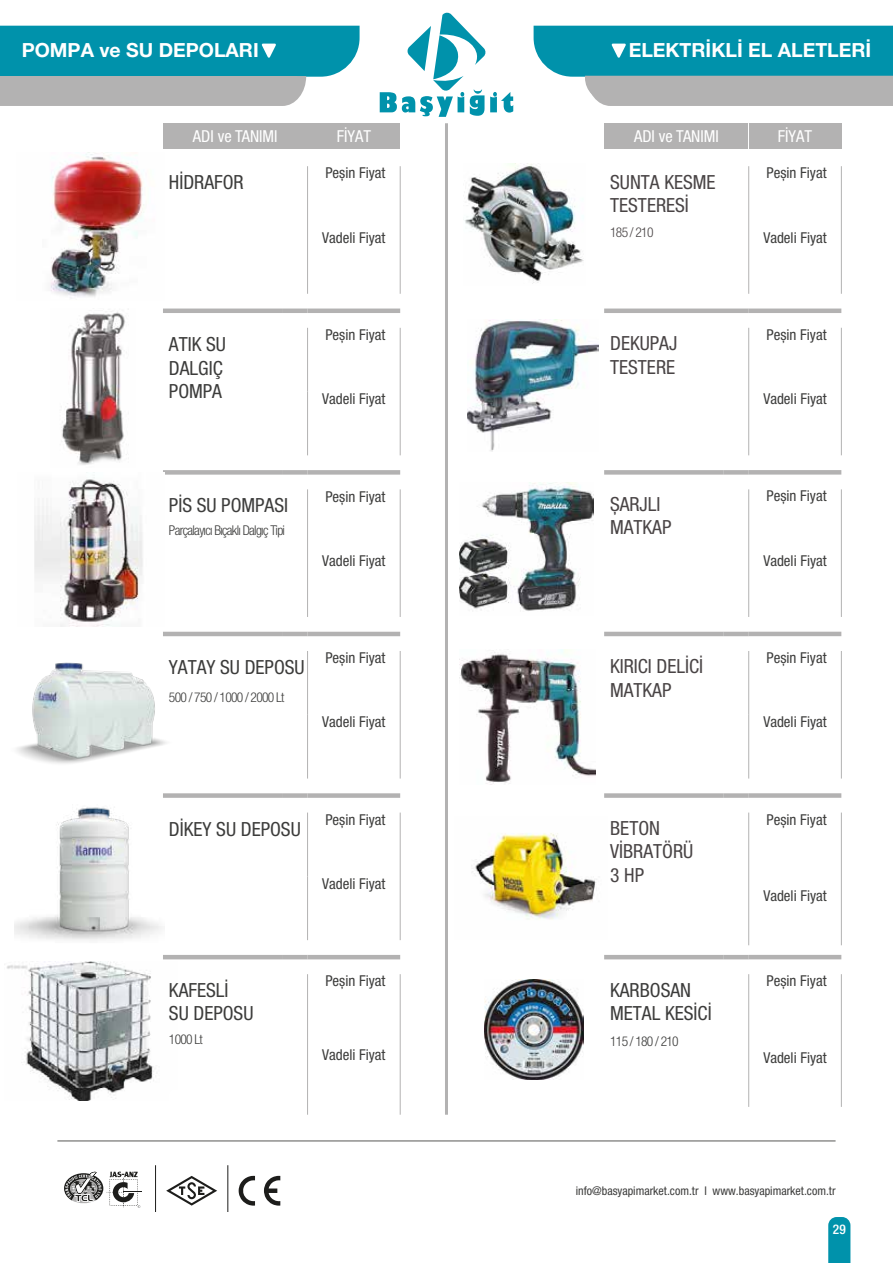
<style>
.page{position:relative;width:893px;height:1263px;background:#fff}
.page>*{position:absolute;margin:0;border:0;box-sizing:border-box;transform-origin:0 0}
.t1{font:condensed 19.5px/23.4px "Helvetica Neue LT Pro";color:#3c3c3b}
.t2{font:condensed 19.5px/23.4px "Helvetica Neue LT Pro";color:#494445}
.t3{font:700 19.5px "Helvetica Neue LT Pro";color:#fff}
.t4{font:condensed 16.5px "Helvetica Neue LT Pro";color:#fff}
.t5{font:condensed 15px "Helvetica Neue LT Pro";color:#3c3c3b}
.t6{font:300 condensed 13.5px "Helvetica Neue LT Pro";letter-spacing:-.055em;color:#3c3c3b}
.t7{font:300 condensed 13.5px "Helvetica Neue LT Pro";letter-spacing:-.055em;color:#494445}
.t8{font:500 condensed 13.35px "Helvetica Neue LT Pro";color:#fff}
.t9{font:condensed 12px "Helvetica Neue LT Pro";color:#3c3c3b}
</style>
<div class="page">
<img style="left:7px;top:961px;width:147px;height:139px">
<hr style="left:57px;top:1140px;width:779px;height:1px;background:#575756">
<hr style="left:445px;top:123px;width:3px;height:992px;background:#b3b2b2">
<hr style="left:307px;top:166px;width:1px;height:64px;background:#b3b2b2">
<hr style="left:307px;top:230px;width:1px;height:64px;background:#b3b2b2">
<hr style="left:307px;top:328px;width:1px;height:64px;background:#b3b2b2">
<hr style="left:307px;top:392px;width:1px;height:63px;background:#b3b2b2">
<hr style="left:307px;top:489px;width:1px;height:128px;background:#b3b2b2">
<div style="left:163px;top:308px;width:119px;height:5px;background:#b3b2b2"></div>
<div style="left:282px;top:308px;width:26px;height:5px;background:#b3b2b2"></div>
<div style="left:163px;top:470px;width:119px;height:5px;background:#b3b2b2"></div>
<div style="left:282px;top:470px;width:26px;height:5px;background:#b3b2b2"></div>
<div style="left:163px;top:793px;width:119px;height:5px;background:#b3b2b2"></div>
<hr style="left:163px;top:955px;width:119px;height:4px;background:#b3b2b2">
<hr style="left:282px;top:955px;width:26px;height:4px;background:#b3b2b2">
<hr style="left:307px;top:812px;width:1px;height:64px;background:#b3b2b2">
<hr style="left:307px;top:876px;width:1px;height:64px;background:#b3b2b2">
<hr style="left:307px;top:974px;width:1px;height:64px;background:#b3b2b2">
<hr style="left:307px;top:1038px;width:1px;height:77px;background:#b3b2b2">
<hr style="left:307px;top:651px;width:1px;height:64px;background:#b3b2b2">
<hr style="left:307px;top:715px;width:1px;height:63px;background:#b3b2b2">
<hr style="left:163px;top:632px;width:119px;height:4px;background:#b3b2b2">
<hr style="left:282px;top:632px;width:26px;height:4px;background:#b3b2b2">
<div style="left:282px;top:793px;width:26px;height:5px;background:#b3b2b2"></div>
<hr style="left:400px;top:166px;width:1px;height:128px;background:#b3b2b2">
<div style="left:308px;top:308px;width:92px;height:5px;background:#b3b2b2"></div>
<hr style="left:748px;top:166px;width:1px;height:64px;background:#b3b2b2">
<hr style="left:748px;top:230px;width:1px;height:64px;background:#b3b2b2">
<div style="left:604px;top:308px;width:145px;height:5px;background:#b3b2b2"></div>
<hr style="left:841px;top:166px;width:1px;height:128px;background:#b3b2b2">
<div style="left:749px;top:308px;width:92px;height:5px;background:#b3b2b2"></div>
<hr style="left:400px;top:328px;width:1px;height:127px;background:#b3b2b2">
<div style="left:308px;top:470px;width:92px;height:5px;background:#b3b2b2"></div>
<hr style="left:400px;top:489px;width:1px;height:128px;background:#b3b2b2">
<hr style="left:308px;top:632px;width:92px;height:4px;background:#b3b2b2">
<hr style="left:400px;top:651px;width:1px;height:127px;background:#b3b2b2">
<div style="left:308px;top:793px;width:92px;height:5px;background:#b3b2b2"></div>
<hr style="left:400px;top:812px;width:1px;height:128px;background:#b3b2b2">
<hr style="left:308px;top:955px;width:92px;height:4px;background:#b3b2b2">
<hr style="left:400px;top:974px;width:1px;height:141px;background:#b3b2b2">
<div style="left:163px;top:123px;width:145px;height:26px;background:#b3b2b2"></div>
<div style="left:308px;top:123px;width:92px;height:26px;background:#b3b2b2"></div>
<div style="left:604px;top:123px;width:145px;height:26px;background:#b3b2b2"></div>
<svg style="left:748px;top:123px;width:1px;height:26px"></svg>
<div style="left:749px;top:123px;width:92px;height:26px;background:#b3b2b2"></div>
<hr style="left:748px;top:328px;width:1px;height:127px;background:#b3b2b2">
<hr style="left:748px;top:489px;width:1px;height:128px;background:#b3b2b2">
<hr style="left:748px;top:812px;width:1px;height:133px;background:#b3b2b2">
<div style="left:604px;top:470px;width:119px;height:5px;background:#b3b2b2"></div>
<div style="left:723px;top:470px;width:26px;height:5px;background:#b3b2b2"></div>
<hr style="left:604px;top:632px;width:119px;height:4px;background:#b3b2b2">
<hr style="left:723px;top:632px;width:26px;height:4px;background:#b3b2b2">
<hr style="left:748px;top:651px;width:1px;height:64px;background:#b3b2b2">
<hr style="left:748px;top:715px;width:1px;height:63px;background:#b3b2b2">
<hr style="left:841px;top:328px;width:1px;height:127px;background:#b3b2b2">
<hr style="left:841px;top:489px;width:1px;height:128px;background:#b3b2b2">
<hr style="left:841px;top:651px;width:1px;height:127px;background:#b3b2b2">
<hr style="left:841px;top:812px;width:1px;height:133px;background:#b3b2b2">
<hr style="left:841px;top:974px;width:1px;height:133px;background:#b3b2b2">
<div style="left:749px;top:470px;width:92px;height:5px;background:#b3b2b2"></div>
<hr style="left:749px;top:632px;width:92px;height:4px;background:#b3b2b2">
<div style="left:604px;top:793px;width:119px;height:5px;background:#b3b2b2"></div>
<div style="left:723px;top:793px;width:26px;height:5px;background:#b3b2b2"></div>
<div style="left:749px;top:793px;width:92px;height:5px;background:#b3b2b2"></div>
<hr style="left:604px;top:955px;width:119px;height:4px;background:#b3b2b2">
<hr style="left:723px;top:955px;width:26px;height:4px;background:#b3b2b2">
<hr style="left:749px;top:955px;width:92px;height:4px;background:#b3b2b2">
<hr style="left:748px;top:974px;width:1px;height:133px;background:#b3b2b2">
<img style="left:61px;top:311px;width:66px;height:154px">
<svg style="left:380px;top:12px;width:133px;height:105px"></svg>
<hr style="left:155px;top:1165px;width:1px;height:47px;background:#1d1d1b">
<hr style="left:227px;top:1165px;width:1px;height:47px;background:#1d1d1b">
<svg style="left:64px;top:1171px;width:78px;height:37px"></svg>
<svg style="left:166px;top:1176px;width:51px;height:29px"></svg>
<svg style="left:239px;top:1176px;width:16px;height:29px"></svg>
<svg style="left:264px;top:1176px;width:16px;height:29px"></svg>
<svg style="left:0;top:26px;width:360px;height:80px;background:#4ba4b3"></svg>
<svg style="left:534px;top:26px;width:359px;height:80px;background:#4ba4b3"></svg>
<img style="left:50px;top:152px;width:94px;height:146px">
<img style="left:34px;top:472px;width:131px;height:155px">
<img style="left:465px;top:164px;width:119px;height:120px">
<img style="left:467px;top:320px;width:132px;height:131px">
<img style="left:460px;top:482px;width:133px;height:129px">
<img style="left:460px;top:649px;width:135px;height:136px">
<img style="left:472px;top:833px;width:125px;height:87px">
<svg style="left:828px;top:1217px;width:22px;height:46px"></svg>
<img style="left:15px;top:807px;width:147px;height:134px">
<img style="left:484px;top:979px;width:100px;height:100px">
<img style="left:17px;top:662px;width:150px;height:102px">
<h1 class="t3" style="left:22px;top:38px;width:238px">POMPA ve SU DEPOLARI</h1>
<h1 class="t3" style="left:629px;top:38px;width:244px">ELEKTRİKLİ EL ALETLERİ</h1>
<p class="t4" style="left:193px;top:127px;width:86px">ADI ve TANIMI</p>
<p class="t4" style="left:337px;top:127px;width:36px">FİYAT</p>
<p class="t4" style="left:634px;top:127px;width:86px">ADI ve TANIMI</p>
<p class="t4" style="left:778px;top:127px;width:36px">FİYAT</p>
<h1 class="t1" style="left:169px;top:170px;width:76px">HİDRAFOR</h1>
<p class="t5" style="left:325px;top:164px;width:61px">Peșin Fiyat</p>
<p class="t5" style="left:322px;top:229px;width:65px">Vadeli Fiyat</p>
<h1 class="t2" style="left:610px;top:170px;width:107px">SUNTA KESME<br>TESTERESİ</h1>
<p class="t7" style="left:610px;top:224px;width:45px">185 / 210</p>
<p class="t5" style="left:767px;top:164px;width:61px">Peșin Fiyat</p>
<p class="t5" style="left:763px;top:229px;width:65px">Vadeli Fiyat</p>
<h1 class="t1" style="left:169px;top:332px;width:59px">ATIK SU<br>DALGIÇ<br>POMPA</h1>
<p class="t5" style="left:325px;top:326px;width:61px">Peșin Fiyat</p>
<p class="t5" style="left:322px;top:390px;width:65px">Vadeli Fiyat</p>
<h1 class="t2" style="left:610px;top:331px;width:69px">DEKUPAJ<br>TESTERE</h1>
<p class="t5" style="left:767px;top:326px;width:61px">Peșin Fiyat</p>
<p class="t5" style="left:763px;top:390px;width:65px">Vadeli Fiyat</p>
<h1 class="t1" style="left:169px;top:493px;width:121px">PİS SU POMPASI</h1>
<p class="t6" style="left:169px;top:522px;width:118px">Parçalayıcı Bıçaklı Dalgıç Tipi</p>
<p class="t5" style="left:325px;top:487px;width:61px">Peșin Fiyat</p>
<h1 class="t2" style="left:610px;top:492px;width:63px">ȘARJLI<br>MATKAP</h1>
<p class="t5" style="left:767px;top:487px;width:61px">Peșin Fiyat</p>
<p class="t5" style="left:322px;top:552px;width:65px">Vadeli Fiyat</p>
<p class="t5" style="left:763px;top:552px;width:65px">Vadeli Fiyat</p>
<h1 class="t1" style="left:169px;top:656px;width:137px">YATAY SU DEPOSU</h1>
<p class="t6" style="left:169px;top:689px;width:117px">500 / 750 / 1000 / 2000 Lt</p>
<p class="t5" style="left:325px;top:649px;width:61px">Peșin Fiyat</p>
<h1 class="t2" style="left:610px;top:655px;width:95px">KIRICI DELİCİ<br>MATKAP</h1>
<p class="t5" style="left:767px;top:649px;width:61px">Peșin Fiyat</p>
<p class="t5" style="left:322px;top:713px;width:65px">Vadeli Fiyat</p>
<p class="t5" style="left:763px;top:713px;width:65px">Vadeli Fiyat</p>
<h1 class="t1" style="left:169px;top:817px;width:133px">DİKEY SU DEPOSU</h1>
<p class="t5" style="left:325px;top:811px;width:61px">Peșin Fiyat</p>
<p class="t5" style="left:322px;top:875px;width:65px">Vadeli Fiyat</p>
<h1 class="t2" style="left:610px;top:816px;width:85px">BETON<br>VİBRATÖRÜ<br>3 HP</h1>
<p class="t5" style="left:767px;top:811px;width:61px">Peșin Fiyat</p>
<p class="t5" style="left:763px;top:887px;width:65px">Vadeli Fiyat</p>
<h1 class="t1" style="left:169px;top:978px;width:86px">KAFESLİ<br>SU DEPOSU</h1>
<p class="t5" style="left:325px;top:972px;width:61px">Peșin Fiyat</p>
<h1 class="t1" style="left:610px;top:978px;width:103px">KARBOSAN<br>METAL KESİCİ</h1>
<p class="t5" style="left:767px;top:972px;width:61px">Peșin Fiyat</p>
<p class="t6" style="left:169px;top:1032px;width:35px">1000 Lt</p>
<p class="t6" style="left:610px;top:1033px;width:70px">115 / 180 / 210</p>
<p class="t5" style="left:322px;top:1046px;width:65px">Vadeli Fiyat</p>
<p class="t5" style="left:763px;top:1049px;width:65px">Vadeli Fiyat</p>
<p class="t9" style="left:576px;top:1183px;width:261px">info@basyapimarket.com.tr l www.basyapimarket.com.tr</p>
<p class="t8" style="left:833px;top:1222px;width:14px">29</p>
</div>
